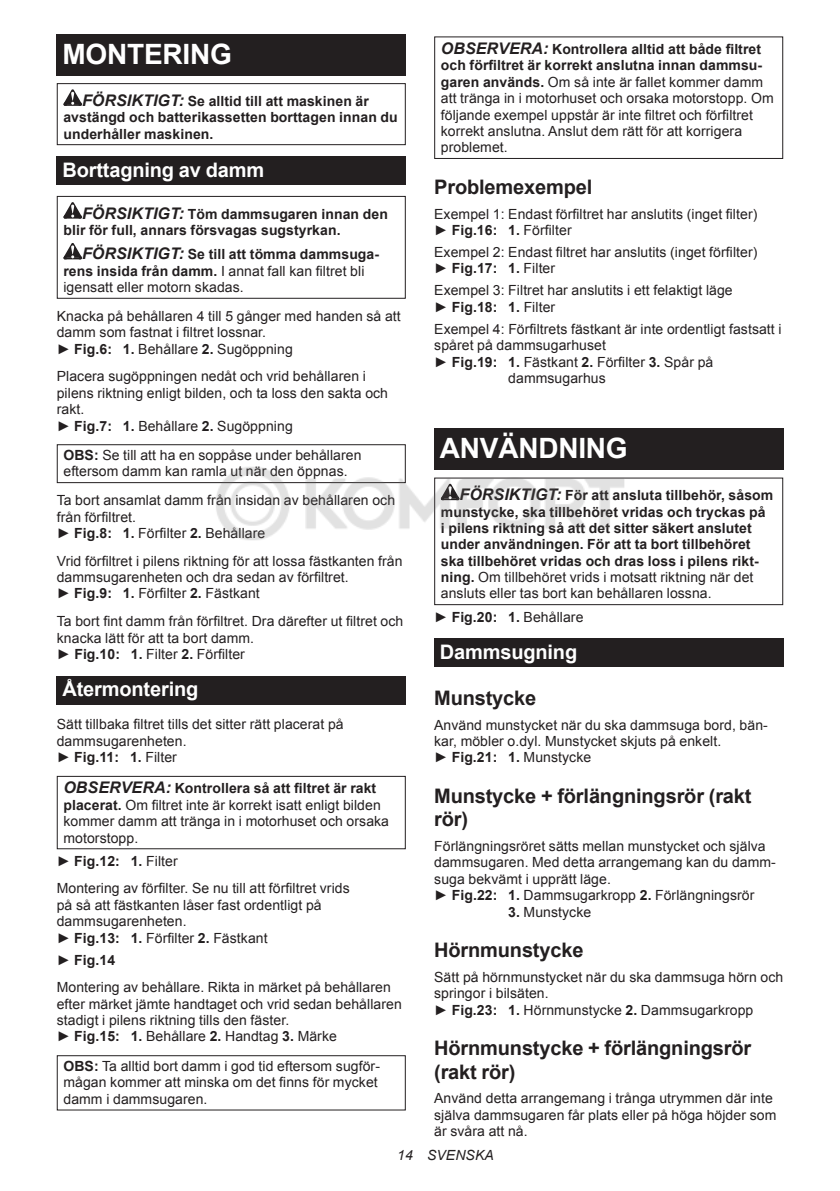
<style>
.page{position:relative;width:840px;height:1191px;background:#fff}
.page>*{position:absolute;margin:0;border:0;box-sizing:border-box;transform-origin:0 0}
.t1{font:700 28px "Arial";letter-spacing:-.01em;color:#fff}
.t2{font:700 20px/23.4px "Arial";letter-spacing:-.01em;color:#231f20}
.t3{font:700 20px "Arial";letter-spacing:-.01em;color:#fff}
.t4{font:14px/16.4px "Arial";letter-spacing:.005em;color:#231f20}
.t5{font:700 14px/16.4px "Arial";letter-spacing:.005em;color:#231f20}
.t6{font:italic 14px "Arial";letter-spacing:.005em;color:#231f20}
.s1{font-style:italic;font-size:16px}
.s2{font-weight:700;font-style:italic;font-size:16px}
.s3{font-weight:700}
.s4{font-weight:400}
</style>
<div class="page">
<div style="left:57px;top:34px;width:348px;height:41px;background:#231f20"></div>
<svg style="left:63px;top:89px;width:19px;height:17px"></svg>
<div style="left:57px;top:83px;width:348px;height:62px;border:1px solid #231f20"></div>
<div style="left:57px;top:156px;width:348px;height:29px;background:#231f20"></div>
<svg style="left:63px;top:202px;width:19px;height:16px"></svg>
<svg style="left:63px;top:243px;width:19px;height:16px"></svg>
<div style="left:57px;top:196px;width:348px;height:103px;border:1px solid #231f20"></div>
<div style="left:57px;top:444px;width:348px;height:39px;border:1px solid #231f20"></div>
<div style="left:57px;top:676px;width:348px;height:28px;background:#231f20"></div>
<div style="left:57px;top:776px;width:348px;height:73px;border:1px solid #231f20"></div>
<div style="left:57px;top:1055px;width:348px;height:55px;border:1px solid #231f20"></div>
<div style="left:434px;top:36px;width:348px;height:123px;border:1px solid #231f20"></div>
<div style="left:434px;top:428px;width:348px;height:41px;background:#231f20"></div>
<div style="left:434px;top:477px;width:348px;height:128px;border:1px solid #231f20"></div>
<div style="left:434px;top:638px;width:348px;height:29px;background:#231f20"></div>
<img style="left:210px;top:457px;width:419px;height:92px">
<h1 class="t1" style="left:62px;top:43px;width:171px">MONTERING</h1>
<p class="t5" style="left:63px;top:94px;width:336px;text-indent:19px"><span class="s1">FÖRSIKTIGT:</span> Se alltid till att maskinen är avstängd och batterikassetten borttagen innan du underhåller maskinen.</p>
<h2 class="t3" style="left:62px;top:161px;width:203px">Borttagning av damm</h2>
<p class="t5" style="left:63px;top:206px;width:326px;text-indent:19px"><span class="s1">FÖRSIKTIGT:</span> Töm dammsugaren innan den blir för full, annars försvagas sugstyrkan.</p>
<p class="t4" style="left:63px;top:246px;width:317px;text-indent:19px"><span class="s2">FÖRSIKTIGT:</span> <span class="s3">Se till att tömma dammsuga&shy;rens insida från damm.</span> I annat fall kan filtret bli igensatt eller motorn skadas.</p>
<p class="t4" style="left:57px;top:309px;width:345px">Knacka på behållaren 4 till 5 gånger med handen så att damm som fastnat i filtret lossnar.<br>► <span class="s3">Fig.6: 1.</span> Behållare <span class="s3">2.</span> Sugöppning</p>
<p class="t4" style="left:57px;top:368px;width:332px">Placera sugöppningen nedåt och vrid behållaren i pilens riktning enligt bilden, och ta loss den sakta och rakt.<br>► <span class="s3">Fig.7: 1.</span> Behållare <span class="s3">2.</span> Sugöppning</p>
<p class="t4" style="left:63px;top:447px;width:299px"><span class="s3">OBS:</span> Se till att ha en soppåse under behållaren eftersom damm kan ramla ut när den öppnas.</p>
<p class="t4" style="left:57px;top:493px;width:340px">Ta bort ansamlat damm från insidan av behållaren och från förfiltret.<br>► <span class="s3">Fig.8: 1.</span> Förfilter <span class="s3">2.</span> Behållare</p>
<p class="t4" style="left:57px;top:553px;width:347px">Vrid förfiltret i pilens riktning för att lossa fästkanten från dammsugarenheten och dra sedan av förfiltret.<br>► <span class="s3">Fig.9: 1.</span> Förfilter <span class="s3">2.</span> Fästkant</p>
<p class="t4" style="left:57px;top:613px;width:348px">Ta bort fint damm från förfiltret. Dra därefter ut filtret och knacka lätt för att ta bort damm.<br>► <span class="s3">Fig.10: 1.</span> Filter <span class="s3">2.</span> Förfilter</p>
<h2 class="t3" style="left:62px;top:681px;width:137px">Återmontering</h2>
<p class="t4" style="left:57px;top:716px;width:288px">Sätt tillbaka filtret tills det sitter rätt placerat på dammsugarenheten.<br>► <span class="s3">Fig.11: 1.</span> Filter</p>
<p class="t4" style="left:63px;top:780px;width:327px"><span class="s2">OBSERVERA:</span> <span class="s3">Kontrollera så att filtret är rakt placerat.</span> Om filtret inte är korrekt isatt enligt bilden kommer damm att tränga in i motorhuset och orsaka motorstopp.</p>
<p class="t4" style="left:57px;top:847px;width:294px;line-height:27.8px">► <span class="s3">Fig.12: 1.</span> Filter<br>Montering av förfilter. Se nu till att förfiltret vrids</p>
<p class="t4" style="left:57px;top:898px;width:266px">på så att fästkanten låser fast ordentligt på dammsugarenheten.<br>► <span class="s3">Fig.13: 1.</span> Förfilter <span class="s3">2.</span> Fästkant</p>
<p class="t4" style="left:57px;top:946px;width:335px;line-height:27.8px">► <span class="s3">Fig.14<br></span>Montering av behållare. Rikta in märket på behållaren</p>
<p class="t4" style="left:57px;top:995px;width:346px">efter märket jämte handtaget och vrid sedan behållaren stadigt i pilens riktning tills den fäster.<br>► <span class="s3">Fig.15: 1.</span> Behållare <span class="s3">2.</span> Handtag <span class="s3">3.</span> Märke</p>
<p class="t4" style="left:63px;top:1059px;width:318px"><span class="s3">OBS:</span> Ta alltid bort damm i god tid eftersom sugför&shy;mågan kommer att minska om det finns för mycket damm i dammsugaren.</p>
<p class="t4" style="left:440px;top:42px;width:334px"><span class="s2">OBSERVERA:</span> <span class="s3">Kontrollera alltid att både filtret och förfiltret är korrekt anslutna innan dammsu&shy;garen används.</span> Om så inte är fallet kommer damm att tränga in i motorhuset och orsaka motorstopp. Om följande exempel uppstår är inte filtret och förfiltret korrekt anslutna. Anslut dem rätt för att korrigera problemet.</p>
<h2 class="t2" style="left:434px;top:177px;width:159px">Problemexempel</h2>
<p class="t4" style="left:434px;top:206px;width:324px">Exempel 1: Endast förfiltret har anslutits (inget filter) ► <span class="s3">Fig.16: 1.</span> Förfilter</p>
<p class="t4" style="left:434px;top:244px;width:324px">Exempel 2: Endast filtret har anslutits (inget förfilter) ► <span class="s3">Fig.17: 1.</span> Filter</p>
<p class="t4" style="left:434px;top:282px;width:300px">Exempel 3: Filtret har anslutits i ett felaktigt läge ► <span class="s3">Fig.18: 1.</span> Filter</p>
<p class="t4" style="left:434px;top:321px;width:348px">Exempel 4: Förfiltrets fästkant är inte ordentligt fastsatt i</p>
<p class="t4" style="left:434px;top:338px;width:173px">spåret på dammsugarhuset</p>
<p class="t4" style="left:434px;top:354px;width:280px">► <span class="s3">Fig.19: 1.</span> Fästkant <span class="s3">2.</span> Förfilter <span class="s3">3.</span> Spår på</p>
<p class="t4" style="left:508px;top:371px;width:99px">dammsugarhus</p>
<h1 class="t1" style="left:439px;top:437px;width:189px">ANVÄNDNING</h1>
<p class="t5" style="left:440px;top:488px;width:334px;text-indent:19px"><span class="s1">FÖRSIKTIGT:</span> För att ansluta tillbehör, såsom munstycke, ska tillbehöret vridas och tryckas på<br>i pilens riktning så att det sitter säkert anslutet under användningen. För att ta bort tillbehöret ska tillbehöret vridas och dras loss i pilens rikt&shy;ning. <span class="s4">Om tillbehöret vrids i motsatt riktning när det ansluts eller tas bort kan behållaren lossna.</span></p>
<p class="t4" style="left:434px;top:608px;width:151px">► <span class="s3">Fig.20: 1.</span> Behållare</p>
<h2 class="t3" style="left:439px;top:643px;width:139px">Dammsugning</h2>
<h2 class="t2" style="left:434px;top:687px;width:104px">Munstycke</h2>
<p class="t4" style="left:434px;top:717px;width:335px">Använd munstycket när du ska dammsuga bord, bän&shy;kar, möbler o.dyl. Munstycket skjuts på enkelt.<br>► <span class="s3">Fig.21: 1.</span> Munstycke</p>
<h2 class="t2" style="left:434px;top:785px;width:319px">Munstycke + förlängningsrör (rakt rör)</h2>
<p class="t4" style="left:434px;top:838px;width:343px">Förlängningsröret sätts mellan munstycket och själva dammsugaren. Med detta arrangemang kan du damm&shy;suga bekvämt i upprätt läge.<br>► <span class="s3">Fig.22: 1.</span> Dammsugarkropp <span class="s3">2.</span> Förlängningsrör</p>
<p class="t4" style="left:508px;top:903px;width:84px"><span class="s3">3.</span> Munstycke</p>
<h2 class="t2" style="left:434px;top:940px;width:151px">Hörnmunstycke</h2>
<p class="t4" style="left:434px;top:969px;width:350px">Sätt på hörnmunstycket när du ska dammsuga hörn och springor i bilsäten.<br>► <span class="s3">Fig.23: 1.</span> Hörnmunstycke <span class="s3">2.</span> Dammsugarkropp</p>
<h2 class="t2" style="left:434px;top:1038px;width:318px">Hörnmunstycke + förlängningsrör (rakt rör)</h2>
<p class="t4" style="left:434px;top:1091px;width:343px">Använd detta arrangemang i trånga utrymmen där inte själva dammsugaren får plats eller på höga höjder som är svåra att nå.</p>
<p class="t6" style="left:397px;top:1147px;width:98px">14 SVENSKA</p>
</div>
